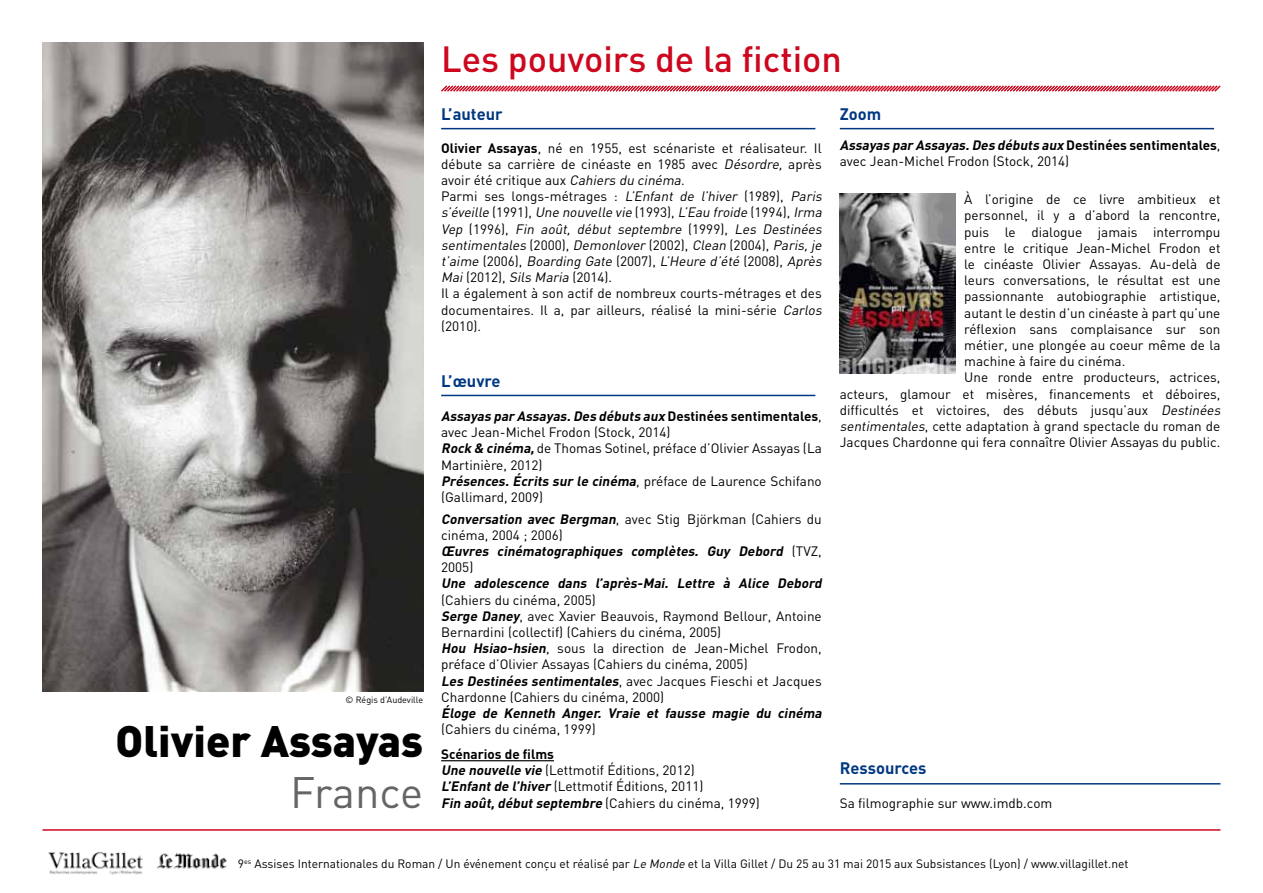
<style>
.page{position:relative;width:1263px;height:893px;background:#fff}
.page>*{position:absolute;margin:0;border:0;box-sizing:border-box;transform-origin:0 0}
.t1{font:900 43.5px "DIN";color:#000}
.t2{font:43.5px "DIN";letter-spacing:-.01em;color:#646567}
.t3{font:500 36px "DIN";color:#cd071e}
.t4{font:700 16.5px "DIN";color:#003882}
.t5{font:13.5px/16.2px "DIN";color:#000}
.t6{font:italic 700 13.5px/16.2px "DIN";color:#000}
.t7{font:12px "DIN";color:#000}
.t8{font:9px "DIN";color:#000}
.s1{font-weight:700}
.s2{font-style:italic}
.s3{font-weight:700;font-style:italic}
.s4{font-weight:400;font-style:normal}
</style>
<div class="page">
<hr style="left:43px;top:829px;width:1177px;height:2px;background:#cd071e">
<img style="left:156px;top:852px;width:71px;height:17px">
<img style="left:48px;top:852px;width:95px;height:23px">
<img style="left:43px;top:43px;width:380px;height:648px">
<hr style="left:441px;top:128px;width:374px;height:1px;background:#003882">
<hr style="left:441px;top:395px;width:374px;height:1px;background:#003882">
<hr style="left:441px;top:760px;width:113px;height:1px;background:#000">
<hr style="left:840px;top:128px;width:374px;height:1px;background:#003882">
<svg style="left:441px;top:85px;width:780px;height:7px"></svg>
<img style="left:840px;top:193px;width:116px;height:180px">
<hr style="left:840px;top:783px;width:380px;height:1px;background:#003882">
<h2 class="t3" style="left:441px;top:36px;width:402px">Les pouvoirs de la fiction</h2>
<p class="t8" style="left:346px;top:694px;width:79px">© Régis d’Audeville</p>
<h1 class="t1" style="left:116px;top:712px;width:309px">Olivier Assayas</h1>
<h1 class="t2" style="left:290px;top:765px;width:134px">France</h1>
<p class="t4" style="left:441px;top:103px;width:63px">L’auteur</p>
<p class="t5" style="left:441px;top:139px;width:385px"><span class="s1">Olivier Assayas</span>, né en 1955, est scénariste et réalisateur. Il débute sa carrière de cinéaste en 1985 avec <span class="s2">Désordre,</span> après avoir été critique aux <span class="s2">Cahiers du cinéma</span>.<br>Parmi ses longs-métrages : <span class="s2">L’Enfant de l’hiver</span> (1989), <span class="s2">Paris s’éveille</span> ( 1 9 9 1 ) , <span class="s2">Une nouvelle vie</span> ( 1 9 9 3 ) , <span class="s2">L’Eau froide</span> ( 1 9 9 4 ) , <span class="s2">Irma Vep</span> ( 1 9 9 6 ) , <span class="s2">Fin août, début septembre</span> ( 1 9 9 9 ) , <span class="s2">Les Destinées sentimentales</span> ( 2 0 0 0 ) , <span class="s2">Demonlover</span> ( 2 0 0 2 ) , <span class="s2">Clean</span> ( 2 0 0 4 ) , <span class="s2">Paris,je t’aime</span> ( 2 0 0 6 ) , <span class="s2">Boarding Gate</span> ( 2 0 0 7 ) , <span class="s2">L’Heure d’été</span> ( 2 0 0 8 ) , <span class="s2">Après Mai</span>(2012), <span class="s2">SilsMaria</span> (2014).<br>Il a également à son actif de nombreux courts-métrages et des documentaires. Il a, par ailleurs, réalisé la mini-série <span class="s2">Carlos </span>(2010).</p>
<p class="t4" style="left:441px;top:370px;width:61px">L’œuvre</p>
<p class="t5" style="left:441px;top:408px;width:382px"><span class="s3">Assayas par Assayas.Des débuts aux</span> <span class="s1">Destinées sentimentales</span>, avec Jean-Michel Frodon (Stock, 2014)<br><span class="s3">Rock &amp; cinéma,</span>de Thomas Sotinel, préface d’Olivier Assayas (La Martinière, 2012)<br><span class="s3">Présences.Écrits sur le cinéma</span>, p ré f a c e d e L a u re n c e S c h i f a n o (Gallimard, 2009)</p>
<p class="t6" style="left:441px;top:510px;width:382px">Conversation avec Bergman<span class="s4">, avec Stig Björkman (Cahiers du cinéma, 2004 ; 2006)<br></span>Œuvres cinématographiques complètes. Guy Debord <span class="s4">( T V Z , 2005)</span></p>
<p class="t6" style="left:441px;top:575px;width:385px">Une adolescence dans l’après-Mai. Lettre à Alice Debord</p>
<p class="t5" style="left:441px;top:591px;width:382px">(Cahiers du cinéma, 2005)<br><span class="s3">Serge Daney</span>, avec Xavier Beauvois, Raymond Bellour, Antoine Bernardini (collectif) (Cahiers du cinéma, 2005)<br><span class="s3">Hou Hsiao-hsien</span>, sous la direction de Jean-Michel Frodon, préface d’Olivier Assayas (Cahiers du cinéma, 2005)<br><span class="s3">Les Destinées sentimentales</span>, avec Jacques Fieschi et Jacques Chardonne (Cahiers du cinéma, 2000)</p>
<p class="t6" style="left:441px;top:704px;width:385px">Éloge de Kenneth Anger. Vraie et fausse magie du cinéma</p>
<p class="t5" style="left:441px;top:721px;width:156px">(Cahiers du cinéma, 1999)</p>
<p class="t5" style="left:441px;top:746px;width:320px"><span class="s1">Scénarios de films<br></span><span class="s3">Une nouvelle vie</span> (Lettmotif Éditions, 2012)<br><span class="s3">L’Enfantde l’hiver</span> (Lettmotif Éditions, 2011)<br><span class="s3">Fin août,débutseptembre</span> (Cahiers du cinéma, 1999)</p>
<p class="t4" style="left:840px;top:103px;width:43px">Zoom</p>
<p class="t5" style="left:840px;top:137px;width:382px"><span class="s3">Assayas par Assayas.Des débuts aux</span> <span class="s1">Destinées sentimentales</span>, avec Jean-Michel Frodon (Stock, 2014)</p>
<p class="t5" style="left:964px;top:191px;width:258px">À l’origine de ce livre ambitieux et</p>
<p class="t5" style="left:964px;top:207px;width:258px">personnel, il y a d’abord la rencontre,</p>
<p class="t5" style="left:964px;top:223px;width:258px">puis le dialogue jamais interrompu</p>
<p class="t5" style="left:964px;top:239px;width:258px">entre le critique Jean-Michel Frodon et</p>
<p class="t5" style="left:964px;top:256px;width:258px">le cinéaste Olivier Assayas. Au-delà de</p>
<p class="t5" style="left:964px;top:272px;width:258px">leurs conversations, le résultat est une</p>
<p class="t5" style="left:964px;top:288px;width:258px">passionnante autobiographie artistique,</p>
<p class="t5" style="left:964px;top:304px;width:258px">autant le destin d’un cinéaste à part qu’une</p>
<p class="t5" style="left:964px;top:320px;width:258px">réflexion sans complaisance sur son</p>
<p class="t5" style="left:964px;top:337px;width:258px">métier, une plongée au coeur même de la</p>
<p class="t5" style="left:964px;top:353px;width:163px">machine à faire du cinéma.</p>
<p class="t5" style="left:964px;top:369px;width:258px">Une ronde entre producteurs, actrices,</p>
<p class="t5" style="left:840px;top:385px;width:382px">acteurs, glamour et misères, financements et déboires,</p>
<p class="t5" style="left:840px;top:401px;width:385px">difficultés et victoires, des débuts jusqu’aux <span class="s2">Destinées</span></p>
<p class="t5" style="left:840px;top:418px;width:382px"><span class="s2">sentimentales</span>, cette adaptation à grand spectacle du roman de</p>
<p class="t5" style="left:840px;top:434px;width:382px">Jacques Chardonne qui fera connaître Olivier Assayas du public.</p>
<p class="t4" style="left:840px;top:757px;width:88px">Ressources</p>
<p class="t5" style="left:840px;top:794px;width:214px">Sa filmographie sur www.imdb.com</p>
<p class="t7" style="left:238px;top:856px;width:892px">9<sup>es</sup> Assises Internationales du Roman / Un événement conçu et réalisé par <span class="s2">Le Monde</span> et la Villa Gillet / Du 25 au 31 mai 2015 aux Subsistances (Lyon) / www.villagillet.net</p>
</div>
